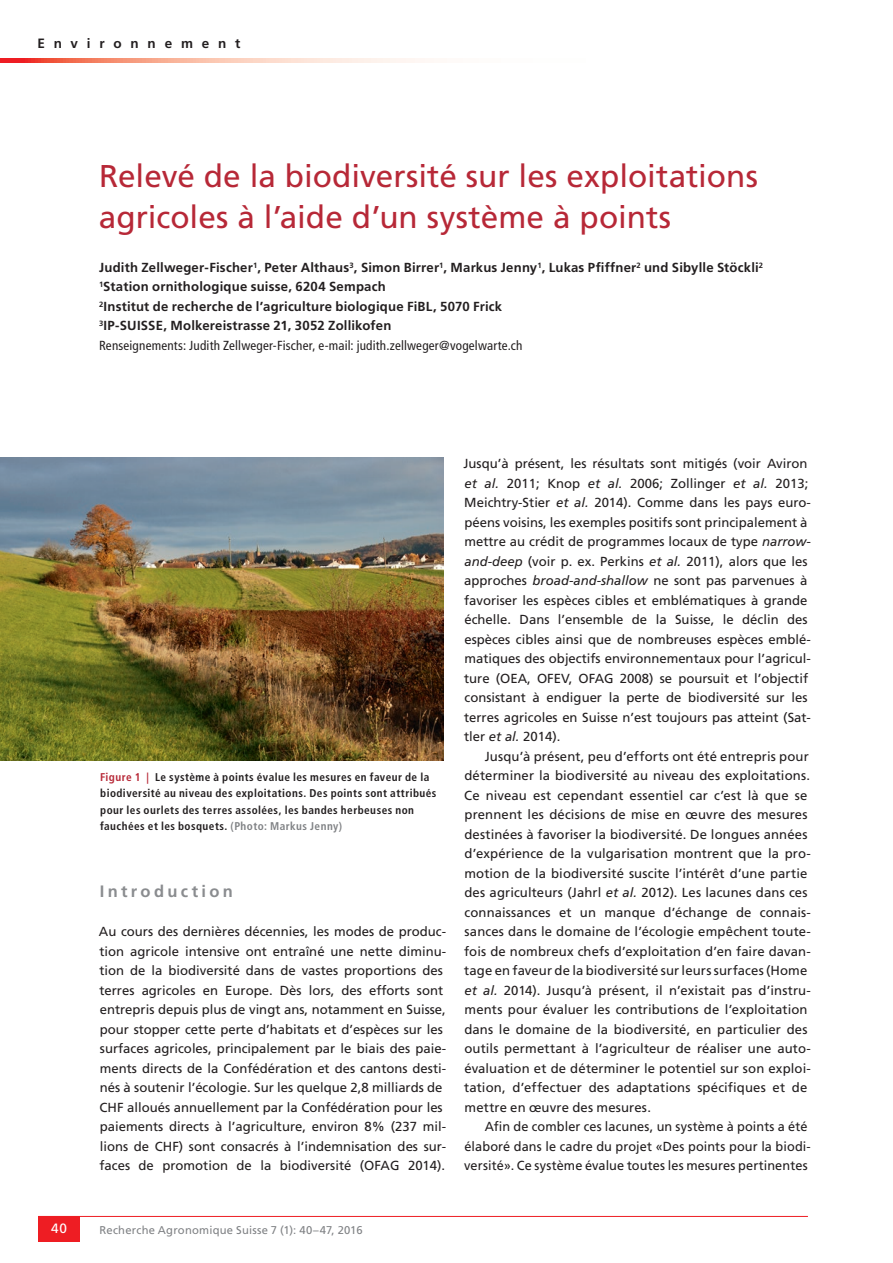
<style>
.page{position:relative;width:893px;height:1263px;background:#fff}
.page>*{position:absolute;margin:0;border:0;box-sizing:border-box;transform-origin:0 0}
.t1{font:31.5px/40.5px "Frutiger LT Std";color:#b72837}
.t2{font:700 16.5px "Frutiger LT Std";letter-spacing:.2em;color:#8a8c8f}
.t3{font:700 13.5px "Frutiger LT Std";letter-spacing:.655em;color:#231f20}
.t4{font:13.5px "Frutiger LT Std";color:#fff}
.t5{font:13.2px/19.5px "Frutiger LT Std";color:#231f20}
.t6{font:700 13.2px/19.5px "Frutiger LT Std";letter-spacing:.015em;color:#231f20}
.t7{font:700 condensed 11.25px/16.5px "Frutiger LT Std";letter-spacing:.04em;color:#231f20}
.t8{font:11.25px "Frutiger LT Std";letter-spacing:.02em;color:#808285}
.s1{font-weight:400;font-stretch:condensed}
.s2{color:#b72837}
.s3{color:#808285}
.s4{font-style:italic}
</style>
<div class="page">
<hr style="left:38px;top:1216px;width:770px;height:1px;background:#ee1d23">
<div style="left:38px;top:1216px;width:42px;height:26px;background:#ee1d23"></div>
<svg style="left:0;top:58px;width:425px;height:5px;background:#f8b0a0"></svg>
<img style="left:0;top:457px;width:443px;height:303px">
<p class="t3" style="left:37px;top:36px;width:205px">Environnement</p>
<h1 class="t1" style="left:99px;top:156px;width:660px">Relevé de la biodiversité sur les exploitations agricoles à l’aide d’un système à points</h1>
<p class="t6" style="left:99px;top:258px;width:666px">Judith Zellweger-Fischer<sup>1</sup>, Peter Althaus<sup>3</sup>, Simon Birrer<sup>1</sup>, Markus Jenny<sup>1</sup>, Lukas Pfiffner<sup>2</sup> und Sibylle Stöckli<sup>2<br>1</sup>Station ornithologique suisse, 6204 Sempach<br><sup>2</sup>Institut de recherche de l’agriculture biologique FiBL, 5070 Frick<br><sup>3</sup>IP-SUISSE, Molkereistrasse 21, 3052 Zollikofen<br><span class="s1">Renseignements: Judith Zellweger-Fischer, e-mail: judith.zellweger@vogelwarte.ch</span></p>
<p class="t7" style="left:100px;top:768px;width:338px"><span class="s2">Figure 1 |</span> Le système à points évalue les mesures en faveur de la biodiversité au niveau des exploitations. Des points sont attribués pour les ourlets des terres assolées, les bandes herbeuses non fauchées et les bosquets. <span class="s3">(Photo: Markus Jenny)</span></p>
<p class="t2" style="left:100px;top:882px;width:135px">Introduction</p>
<p class="t5" style="left:99px;top:922px;width:349px">Au cours des dernières décennies, les modes de produc&shy;tion agricole intensive ont entraîné une nette diminu&shy;tion de la biodiversité dans de vastes proportions des terres agricoles en Europe. Dès lors, des efforts sont entrepris depuis plus de vingt ans, notamment en Suisse, pour stopper cette perte d’habitats et d’espèces sur les surfaces agricoles, principalement par le biais des paie&shy;ments directs de la Confédération et des cantons desti&shy;nés à soutenir l’écologie. Sur les quelque 2,8 milliards de CHF alloués annuellement par la Confédération pour les paiements directs à l’agriculture, environ 8% (237 mil&shy;lions de CHF) sont consacrés à l’indemnisation des sur&shy;faces de promotion de la biodiversité (OFAG 2014).</p>
<p class="t5" style="left:463px;top:454px;width:349px">Jusqu’à présent, les résultats sont mitigés (voir Aviron <span class="s4">et al.</span> 2011; Knop <span class="s4">et al.</span> 2006; Zollinger <span class="s4">et al.</span> 2013; Meichtry-Stier <span class="s4">et al.</span> 2014). Comme dans les pays euro&shy;péens voisins, les exemples positifs sont principalement à mettre au crédit de programmes locaux de type <span class="s4">narrow&shy;and-deep</span> (voir p. ex. Perkins <span class="s4">et al.</span> 2011), alors que les approches <span class="s4">broad-and-shallow</span> ne sont pas parvenues à favoriser les espèces cibles et emblématiques à grande échelle. Dans l’ensemble de la Suisse, le déclin des espèces cibles ainsi que de nombreuses espèces emblé&shy;matiques des objectifs environnementaux pour l’agricul&shy;ture (OEA, OFEV, OFAG 2008) se poursuit et l’objectif consistant à endiguer la perte de biodiversité sur les terres agricoles en Suisse n’est toujours pas atteint (Sat&shy;tler <span class="s4">et al.</span> 2014).</p>
<p class="t5" style="left:464px;top:746px;width:348px;text-indent:21px">Jusqu’à présent, peu d’efforts ont été entrepris pour déterminer la biodiversité au niveau des exploitations.<br>Ce niveau est cependant essentiel car c’est là que se prennent les décisions de mise en œuvre des mesures destinées à favoriser la biodiversité. De longues années d’expérience de la vulgarisation montrent que la pro&shy;motion de la biodiversité suscite l’intérêt d’une partie des agriculteurs (Jahrl <span class="s4">et al.</span> 2012). Les lacunes dans ces connaissances et un manque d’échange de connais&shy;sances dans le domaine de l’écologie empêchent toute&shy;fois de nombreux chefs d’exploitation d’en faire davan&shy;tage en faveur de la biodiversité sur leurs surfaces (Home <span class="s4">et al.</span> 2014). Jusqu’à présent, il n’existait pas d’instru&shy;ments pour évaluer les contributions de l’exploitation dans le domaine de la biodiversité, en particulier des outils permettant à l’agriculteur de réaliser une auto&shy;évaluation et de déterminer le potentiel sur son exploi&shy;tation, d’effectuer des adaptations spécifiques et de mettre en œuvre des mesures.</p>
<p class="t5" style="left:464px;top:1117px;width:348px;text-indent:21px">Afin de combler ces lacunes, un système à points a été élaboré dans le cadre du projet «Des points pour la biodi&shy;versité». Ce système évalue toutes les mesures pertinentes</p>
<p class="t4" style="left:51px;top:1221px;width:17px">40</p>
<p class="t8" style="left:99px;top:1223px;width:265px">Recherche Agronomique Suisse 7 (1): 40–47, 2016</p>
</div>
